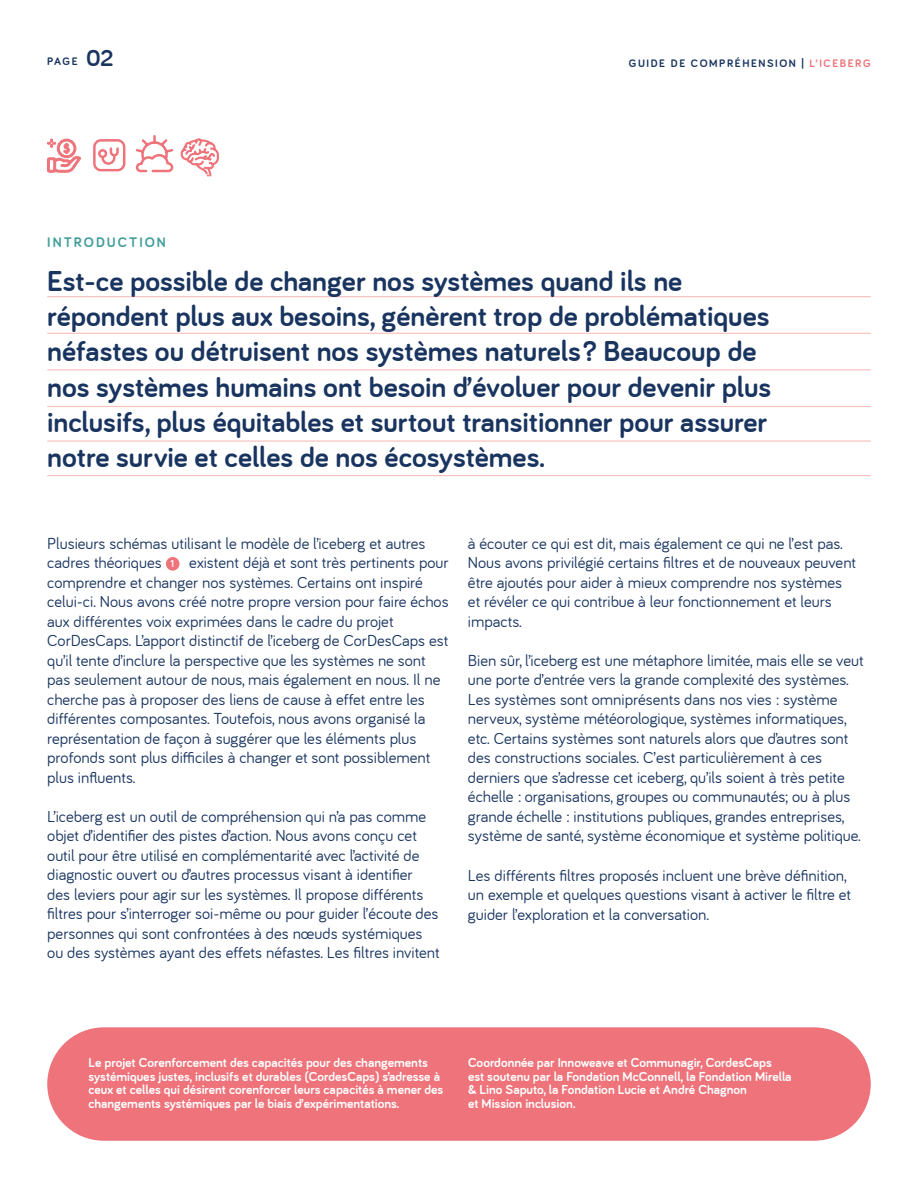
<style>
.page{position:relative;width:918px;height:1188px;background:#fff}
.page>*{position:absolute;margin:0;border:0;box-sizing:border-box;transform-origin:0 0}
.t1{font:700 29.85px/35.2px "Bariol";color:#18345f}
.t2{font:16.5px/19.5px "Bariol";color:#18345f}
.t3{font:700 14.4px "Bariol";letter-spacing:.14em;color:#419e9a}
.t4{font:700 13.5px/13.5px "Bariol";color:#fff}
.t5{font:700 11.25px "Bariol";letter-spacing:.14em;color:#18345f}
.s1{font-size:24px}
.s2{color:#ee737a}
.s3{font-weight:700;font-size:10.5px;color:#fff}
</style>
<div class="page">
<div style="left:47px;top:1027px;width:824px;height:114px;background:#ee737a;border-radius:57px"></div>
<hr style="left:47px;top:296px;width:824px;height:1px;background:#f8bfbd">
<hr style="left:47px;top:333px;width:824px;height:1px;background:#f8bfbd">
<hr style="left:47px;top:369px;width:824px;height:1px;background:#f8bfbd">
<hr style="left:47px;top:406px;width:824px;height:1px;background:#f8bfbd">
<hr style="left:47px;top:440px;width:824px;height:2px;background:#f8bfbd">
<hr style="left:47px;top:475px;width:824px;height:1px;background:#f8bfbd">
<div style="left:165px;top:556px;width:15px;height:15px;background:#ee737a;border-radius:50%"></div>
<div style="left:164px;top:556px;width:17px;height:16px;border:2px solid #fff;border-radius:50%"></div>
<svg style="left:93px;top:139px;width:32px;height:32px"></svg>
<svg style="left:47px;top:139px;width:34px;height:34px"></svg>
<svg style="left:135px;top:135px;width:84px;height:42px"></svg>
<p class="t5" style="left:47px;top:55px;width:68px">PAGE <span class="s1">02</span></p>
<p class="t5" style="left:629px;top:57px;width:243px">GUIDE DE COMPRÉHENSION | <span class="s2">L’ICEBERG</span></p>
<p class="t3" style="left:47px;top:234px;width:120px">INTRODUCTION</p>
<p class="t1" style="left:47px;top:263px;width:726px">Est-ce possible de changer nos systèmes quand ils ne répondent plus aux besoins, génèrent trop de problématiques néfastes ou détruisent nos systèmes naturels ? Beaucoup de nos systèmes humains ont besoin d’évoluer pour devenir plus inclusifs, plus équitables et surtout transitionner pour assurer notre survie et celles de nos écosystèmes.</p>
<p class="t2" style="left:47px;top:534px;width:403px">Plusieurs schémas utilisant le modèle de l’iceberg et autres cadres théoriques <span class="s3">1</span> existent déjà et sont très pertinents pour comprendre et changer nos systèmes. Certains ont inspiré celui-ci. Nous avons créé notre propre version pour faire échos aux différentes voix exprimées dans le cadre du projet CorDesCaps. L’apport distinctif de l’iceberg de CorDesCaps est qu’il tente d’inclure la perspective que les systèmes ne sont pas seulement autour de nous, mais également en nous. Il ne cherche pas à proposer des liens de cause à effet entre les différentes composantes. Toutefois, nous avons organisé la représentation de façon à suggérer que les éléments plus profonds sont plus difficiles à changer et sont possiblement plus influents.</p>
<p class="t2" style="left:47px;top:807px;width:394px">L’iceberg est un outil de compréhension qui n’a pas comme objet d’identifier des pistes d’action. Nous avons conçu cet outil pour être utilisé en complémentarité avec l’activité de diagnostic ouvert ou d’autres processus visant à identifier<br>des leviers pour agir sur les systèmes. Il propose différents filtres pour s’interroger soi-même ou pour guider l’écoute des personnes qui sont confrontées à des nœuds systémiques ou des systèmes ayant des effets néfastes. Les filtres invitent</p>
<p class="t2" style="left:468px;top:534px;width:390px">à écouter ce qui est dit, mais également ce qui ne l’est pas.<br>Nous avons privilégié certains filtres et de nouveaux peuvent être ajoutés pour aider à mieux comprendre nos systèmes et révéler ce qui contribue à leur fonctionnement et leurs impacts.</p>
<p class="t2" style="left:468px;top:651px;width:397px">Bien sûr, l’iceberg est une métaphore limitée, mais elle se veut une porte d’entrée vers la grande complexité des systèmes.<br>Les systèmes sont omniprésents dans nos vies : système nerveux, système météorologique, systèmes informatiques, etc. Certains systèmes sont naturels alors que d’autres sont des constructions sociales. C’est particulièrement à ces derniers que s’adresse cet iceberg, qu’ils soient à très petite échelle : organisations, groupes ou communautés; ou à plus grande échelle : institutions publiques, grandes entreprises, système de santé, système économique et système politique.</p>
<p class="t2" style="left:468px;top:865px;width:385px">Les différents filtres proposés incluent une brève définition, un exemple et quelques questions visant à activer le filtre et guider l’exploration et la conversation.</p>
<p class="t4" style="left:88px;top:1056px;width:356px">Le projet Corenforcement des capacités pour des changements systémiques justes, inclusifs et durables (CordesCaps) s’adresse à ceux et celles qui désirent corenforcer leurs capacités à mener des changements systémiques par le biais d’expérimentations.</p>
<p class="t4" style="left:468px;top:1056px;width:325px">Coordonnée par Innoweave et Communagir, CordesCaps<br>est soutenu par la Fondation McConnell, la Fondation Mirella &amp; Lino Saputo, la Fondation Lucie et André Chagnon<br>et Mission inclusion.</p>
</div>
